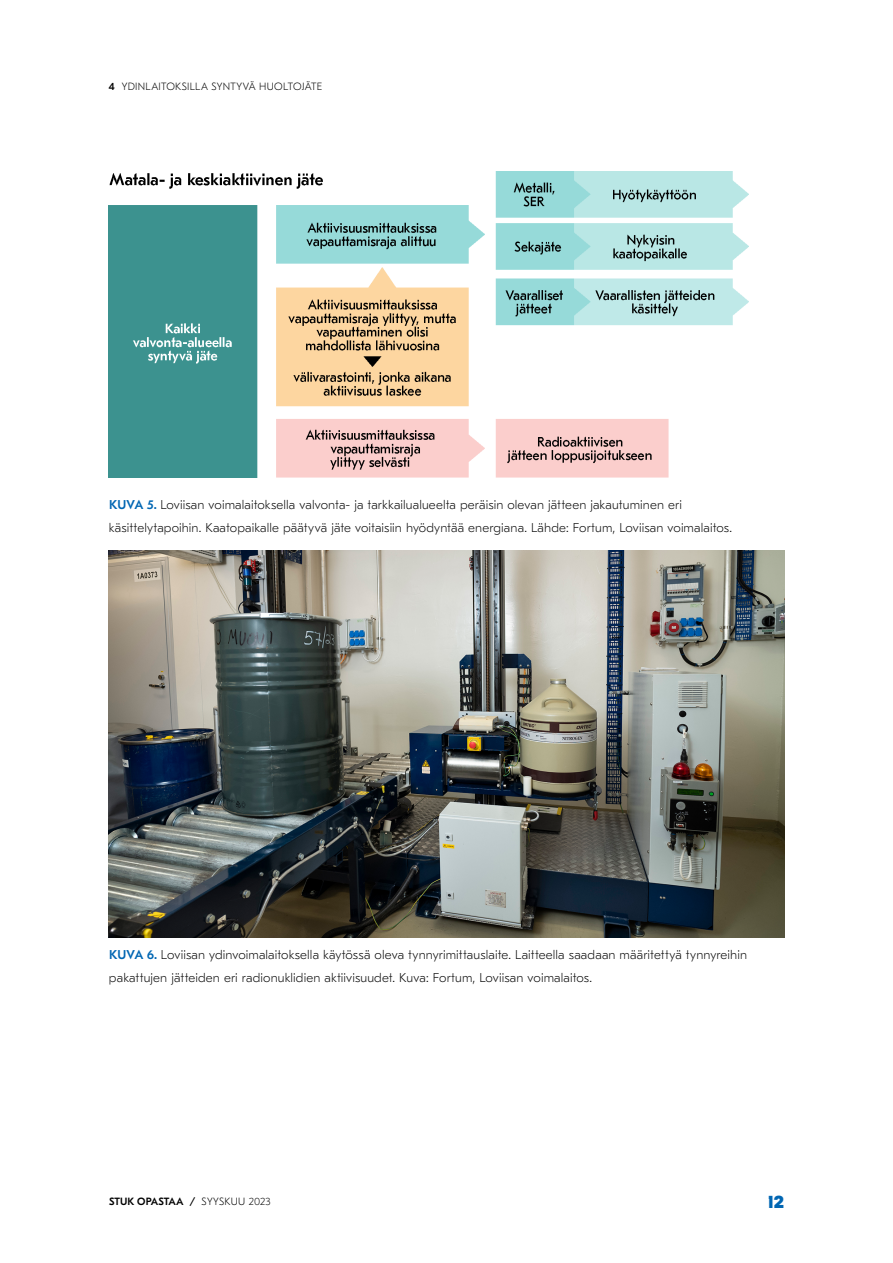
<style>
.page{position:relative;width:893px;height:1263px;background:#fff}
.page>*{position:absolute;margin:0;border:0;box-sizing:border-box;transform-origin:0 0}
.t1{font:800 18px "GT Eesti Display";color:#0066b3}
.t2{font:100 12.75px/22.5px "GT Eesti Text";letter-spacing:.01em;color:#000}
.t3{font:100 10.5px "GT Eesti Text";letter-spacing:.025em;color:#000}
.t4{font:500 10.5px "GT Eesti Text";letter-spacing:.01em;color:#000}
.s1{font-weight:500}
.s2{font-weight:500;color:#0066b3}
.s3{font-weight:100}
</style>
<div class="page">
<img style="left:109px;top:172px;width:640px;height:306px">
<img style="left:109px;top:550px;width:675px;height:387px">
<p class="t3" style="left:109px;top:80px;width:215px"><span class="s1">4</span> YDINLAITOKSILLA SYNTYVÄ HUOLTOJÄTE</p>
<p class="t2" style="left:109px;top:494px;width:625px"><span class="s2">KUVA 5.</span> Loviisan voimalaitoksella valvonta- ja tarkkailualueelta peräisin olevan jätteen jakautuminen eri käsittelytapoihin. Kaatopaikalle päätyvä jäte voitaisiin hyödyntää energiana. Lähde: Fortum, Loviisan voimalaitos.</p>
<p class="t2" style="left:109px;top:944px;width:640px"><span class="s2">KUVA 6.</span> Loviisan ydinvoimalaitoksella käytössä oleva tynnyrimittauslaite. Laitteella saadaan määritettyä tynnyreihin pakattujen jätteiden eri radionuklidien aktiivisuudet. Kuva: Fortum, Loviisan voimalaitos.</p>
<p class="t4" style="left:109px;top:1196px;width:163px">STUK OPASTAA / <span class="s3">SYYSKUU 2023</span></p>
<h1 class="t1" style="left:768px;top:1192px;width:17px">12</h1>
</div>
